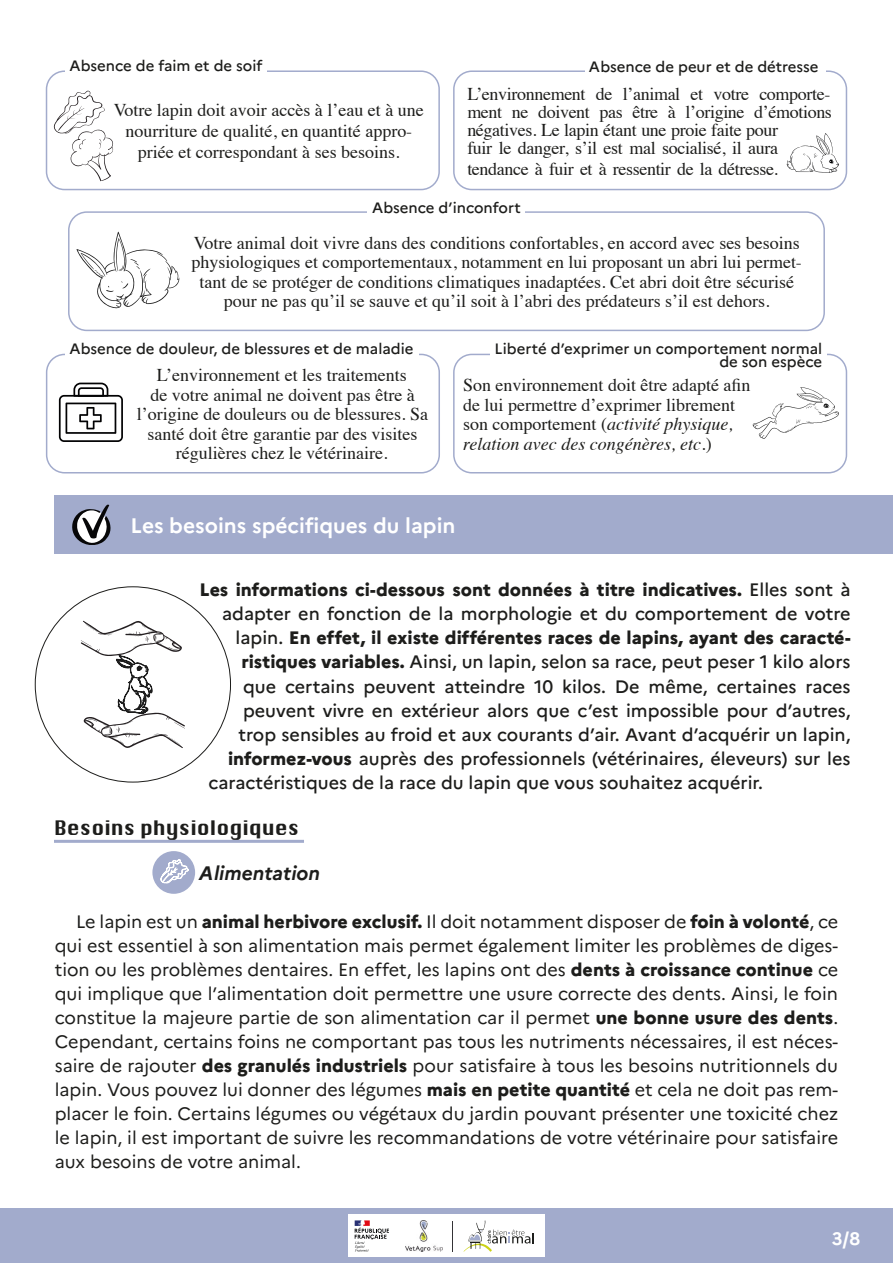
<style>
.page{position:relative;width:893px;height:1263px;background:#fff}
.page>*{position:absolute;margin:0;border:0;box-sizing:border-box;transform-origin:0 0}
.marianne_titre{font:700 21px "Marianne";color:#fff}
.Titres_soulignés{font:19.5px "Krungthep";color:#1d1d1b}
.marianne_corps_de_te{font:italic 700 19.5px "Marianne";color:#1d1d1b}
.marianne_corps_de_te-2{font:18px/24px "Marianne";color:#1d1d1b;text-align:justify}
._5_liberté{font:18px/19.5px "Times";color:#1d1d1b;text-align:center}
.marianne_corps_de_te-3{font:500 18px "Marianne";color:#1d1d1b}
._5_liberté-2{font:18px/18px "Times";letter-spacing:-.02em;color:#1d1d1b}
.marianne_corps_de_te-4{font:800 18px "Marianne";color:#1d1d1b}
.marianne_corps_de_te-5{font:700 18px "Marianne";color:#fff}
.marianne_corps_de_te-6{font:500 15px "Marianne";color:#1d1d1b}
.s1{font-style:italic}
.s2{font-weight:500}
.s3{font-weight:800}
</style>
<div class="page">
<div style="left:54px;top:495px;width:839px;height:59px;background:#a2abcc"></div>
<svg style="left:72px;top:505px;width:39px;height:40px"></svg>
<div style="left:0;top:1209px;width:893px;height:54px;background:#a2abcc"></div>
<div style="left:349px;top:1215px;width:195px;height:42px;background:#fff"></div>
<svg style="left:355px;top:1220px;width:34px;height:31px"></svg>
<img style="left:405px;top:1221px;width:37px;height:31px">
<svg style="left:464px;top:1220px;width:70px;height:32px"></svg>
<hr style="left:453px;top:1221px;width:1px;height:30px;background:#343336">
<hr style="left:54px;top:840px;width:250px;height:3px;background:#a2abcc">
<div style="left:152px;top:851px;width:43px;height:43px;background:#a2abcc;border-radius:50%"></div>
<svg style="left:54px;top:90px;width:59px;height:91px"></svg>
<div style="left:46px;top:70px;width:394px;height:120px;border:2px solid #a2abcc;border-radius:18px"></div>
<div style="left:65px;top:60px;width:202px;height:18px;background:#fff"></div>
<div style="left:453px;top:70px;width:394px;height:120px;border:2px solid #a2abcc;border-radius:18px"></div>
<div style="left:585px;top:61px;width:240px;height:19px;background:#fff"></div>
<div style="left:68px;top:211px;width:757px;height:120px;border:2px solid #a2abcc;border-radius:18px"></div>
<div style="left:368px;top:202px;width:157px;height:19px;background:#fff"></div>
<div style="left:46px;top:354px;width:394px;height:119px;border:2px solid #a2abcc;border-radius:18px"></div>
<div style="left:65px;top:343px;width:354px;height:18px;background:#fff"></div>
<svg style="left:59px;top:383px;width:64px;height:59px"></svg>
<div style="left:453px;top:354px;width:394px;height:119px;border:2px solid #a2abcc;border-radius:18px"></div>
<div style="left:490px;top:343px;width:336px;height:27px;background:#fff"></div>
<svg style="left:786px;top:133px;width:53px;height:40px"></svg>
<svg style="left:76px;top:232px;width:103px;height:76px"></svg>
<svg style="left:753px;top:387px;width:86px;height:52px"></svg>
<svg style="left:160px;top:859px;width:29px;height:24px"></svg>
<svg style="left:81px;top:620px;width:104px;height:128px"></svg>
<p class="marianne_corps_de_te-6" style="left:69px;top:56px;width:195px">Absence de faim et de soif</p>
<p class="_5_liberté" style="left:114px;top:98px;width:312px;line-height:21px">Votre lapin doit avoir accès à l’eau et à une nourriture de qualité, en quantité appro&shy;priée et correspondant à ses besoins.</p>
<p class="marianne_corps_de_te-6" style="left:589px;top:58px;width:231px">Absence de peur et de détresse</p>
<p class="_5_liberté-2" style="left:467px;top:83px;width:366px">L’environnement de l’animal et votre comporte&shy;ment ne doivent pas être à l’origine d’émotions négatives. Le lapin étant une proie faite pour<br>fuir le danger, s’il est mal socialisé, il aura</p>
<p class="_5_liberté-2" style="left:467px;top:158px;width:312px">tendance à fuir et à ressentir de la détresse.</p>
<p class="marianne_corps_de_te-6" style="left:372px;top:198px;width:150px">Absence d’inconfort</p>
<p class="_5_liberté" style="left:192px;top:231px;width:612px">Votre animal doit vivre dans des conditions confortables, en accord avec ses besoins physiologiques et comportementaux, notamment en lui proposant un abri lui permet&shy;tant de se protéger de conditions climatiques inadaptées. Cet abri doit être sécurisé pour ne pas qu’il se sauve et qu’il soit à l’abri des prédateurs s’il est dehors.</p>
<p class="marianne_corps_de_te-6" style="left:69px;top:339px;width:345px">Absence de douleur, de blessures et de maladie</p>
<p class="_5_liberté" style="left:137px;top:364px;width:293px">L’environnement et les traitements<br>de votre animal ne doivent pas être à l’origine de douleurs ou de blessures. Sa santé doit être garantie par des visites régulières chez le vétérinaire.</p>
<p class="marianne_corps_de_te-6" style="left:495px;top:339px;width:329px">Liberté d’exprimer un comportement normal</p>
<p class="marianne_corps_de_te-6" style="left:719px;top:352px;width:104px">de son espèce</p>
<p class="_5_liberté" style="left:463px;top:374px;width:289px;text-align:left">Son environnement doit être adapté afin de lui permettre d’exprimer librement son comportement (<span class="s1">activité physique, relation avec des congénères, etc.</span>)</p>
<p class="marianne_titre" style="left:131px;top:512px;width:326px">Les besoins spécifiques du lapin</p>
<p class="marianne_corps_de_te-4" style="left:200px;top:579px;width:652px">Les informations ci-dessous sont données à titre indicatives. <span class="s2">Elles sont à</span></p>
<p class="marianne_corps_de_te-3" style="left:222px;top:603px;width:630px">adapter en fonction de la morphologie et du comportement de votre</p>
<p class="marianne_corps_de_te-4" style="left:236px;top:627px;width:616px"><span class="s2">lapin.</span> En effet, il existe différentes races de lapins, ayant des caracté-</p>
<p class="marianne_corps_de_te-3" style="left:242px;top:651px;width:611px"><span class="s3">ristiques variables.</span> Ainsi, un lapin, selon sa race, peut peser 1 kilo alors</p>
<p class="marianne_corps_de_te-3" style="left:243px;top:675px;width:609px">que certains peuvent atteindre 10 kilos. De même, certaines races</p>
<p class="marianne_corps_de_te-3" style="left:243px;top:699px;width:609px">peuvent vivre en extérieur alors que c’est impossible pour d’autres,</p>
<p class="marianne_corps_de_te-3" style="left:239px;top:723px;width:613px">trop sensibles au froid et aux courants d’air. Avant d’acquérir un lapin,</p>
<p class="marianne_corps_de_te-3" style="left:228px;top:747px;width:624px"><span class="s3">informez-vous</span> auprès des professionnels (vétérinaires, éleveurs) sur les</p>
<p class="marianne_corps_de_te-3" style="left:209px;top:771px;width:556px">caractéristiques de la race du lapin que vous souhaitez acquérir.</p>
<p class="Titres_soulignés" style="left:54px;top:817px;width:247px">Besoins physiologiques</p>
<p class="marianne_corps_de_te" style="left:199px;top:861px;width:122px">Alimentation</p>
<p class="marianne_corps_de_te-2" style="left:55px;top:909px;width:785px;text-indent:21px">Le lapin est un <span class="s3">animal herbivore exclusif.</span> Il doit notamment disposer de <span class="s3">foin à volonté</span>, ce qui est essentiel à son alimentation mais permet également limiter les problèmes de diges&shy;tion ou les problèmes dentaires. En effet, les lapins ont des <span class="s3">dents à croissance continue</span> ce qui implique que l’alimentation doit permettre une usure correcte des dents. Ainsi, le foin constitue la majeure partie de son alimentation car il permet <span class="s3">une bonne usure des dents</span>.<br>Cependant, certains foins ne comportant pas tous les nutriments nécessaires, il est néces&shy;saire de rajouter <span class="s3">des granulés industriels</span> pour satisfaire à tous les besoins nutritionnels du lapin. Vous pouvez lui donner des légumes <span class="s3">mais en petite quantité</span> et cela ne doit pas rem&shy;placer le foin. Certains légumes ou végétaux du jardin pouvant présenter une toxicité chez le lapin, il est important de suivre les recommandations de votre vétérinaire pour satisfaire aux besoins de votre animal.</p>
<p class="marianne_corps_de_te-5" style="left:832px;top:1228px;width:30px">3/8</p>
</div>
